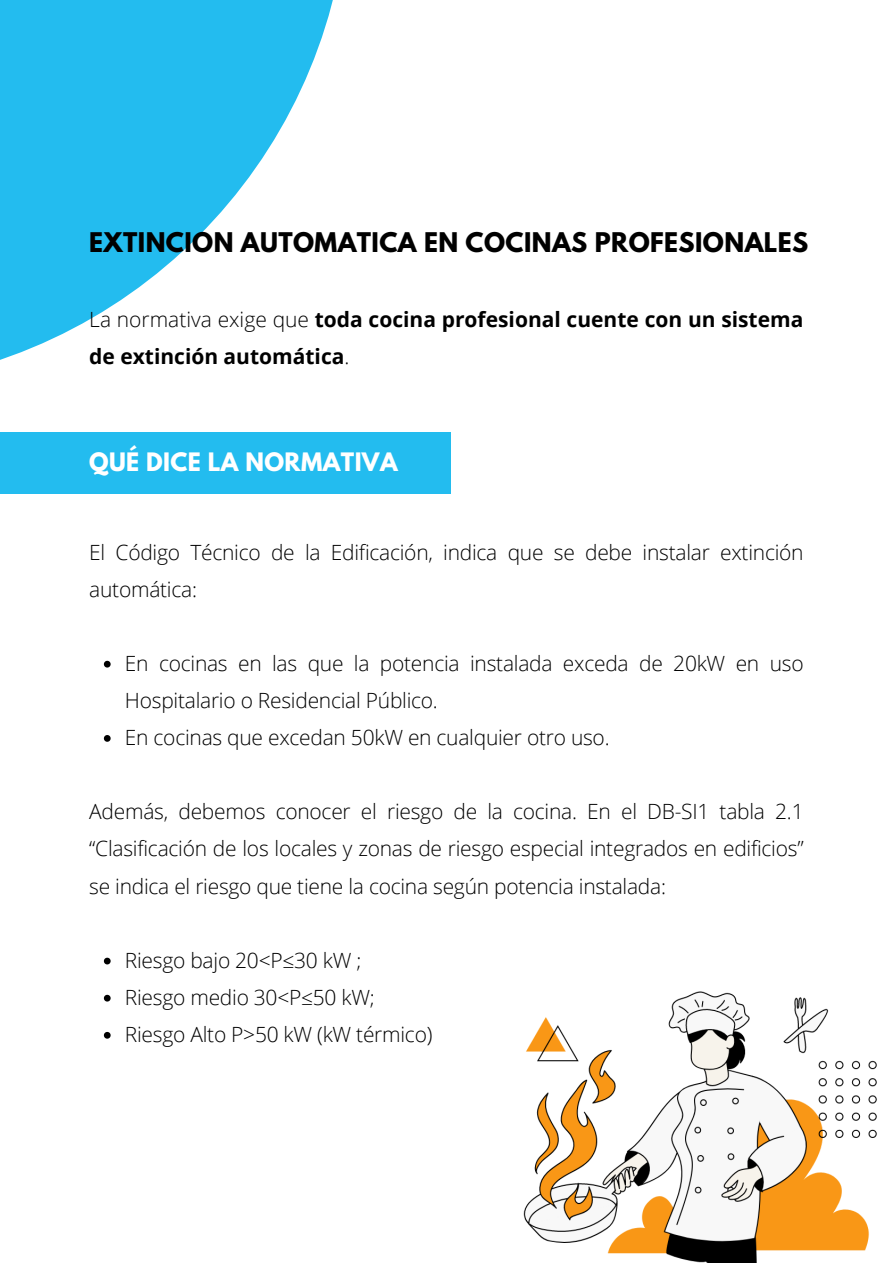
<style>
.page{position:relative;width:893px;height:1264px;background:#fff}
.page>*{position:absolute;margin:0;border:0;box-sizing:border-box;transform-origin:0 0}
.t1{font:700 24px "League Spartan";letter-spacing:.015em;color:#000}
.t2{font:700 22.5px "League Spartan";letter-spacing:.015em;color:#fff}
.t3{font:300 21px/37px "Open Sans";letter-spacing:-.01em;color:#000}
.t4{font:700 21px/37px "Open Sans";color:#000}
.s1{font-weight:300}
</style>
<div class="page">
<div style="left:0;top:432px;width:450px;height:62px;background:#23bcef"></div>
<svg style="left:0;top:0;width:333px;height:360px;fill:#23bcef"></svg>
<img style="left:523px;top:991px;width:354px;height:271px">
<svg style="left:104px;top:660px;width:7px;height:7px"></svg>
<svg style="left:104px;top:735px;width:7px;height:6px"></svg>
<svg style="left:104px;top:957px;width:7px;height:7px"></svg>
<svg style="left:104px;top:994px;width:7px;height:7px"></svg>
<svg style="left:104px;top:1031px;width:7px;height:7px"></svg>
<p class="t1" style="left:89px;top:231px;width:720px">EXTINCION AUTOMATICA EN COCINAS PROFESIONALES</p>
<p class="t4" style="left:89px;top:300px;width:715px"><span class="s1">La normativa exige que</span> toda cocina profesional cuente con un sistema de extinción automática<span class="s1">.</span></p>
<p class="t2" style="left:89px;top:450px;width:310px">QUÉ DICE LA NORMATIVA</p>
<p class="t3" style="left:89px;top:533px;width:715px">El Código Técnico de la Edificación, indica que se debe instalar extinción automática:</p>
<p class="t3" style="left:125px;top:644px;width:680px">En cocinas en las que la potencia instalada exceda de 20kW en uso<br>Hospitalario o Residencial Público.</p>
<p class="t3" style="left:125px;top:718px;width:486px">En cocinas que excedan 50kW en cualquier otro uso.</p>
<p class="t3" style="left:89px;top:792px;width:715px;text-align:justify">Además, debemos conocer el riesgo de la cocina. En el DB-SI1 tabla 2.1 “Clasificación de los locales y zonas de riesgo especial integrados en edificios” se indica el riesgo que tiene la cocina según potencia instalada:</p>
<p class="t3" style="left:125px;top:941px;width:238px">Riesgo bajo 20&lt;P≤30 kW ;</p>
<p class="t3" style="left:125px;top:978px;width:251px">Riesgo medio 30&lt;P≤50 kW;</p>
<p class="t3" style="left:125px;top:1015px;width:309px">Riesgo Alto P&gt;50 kW (kW té rmico)</p>
</div>
